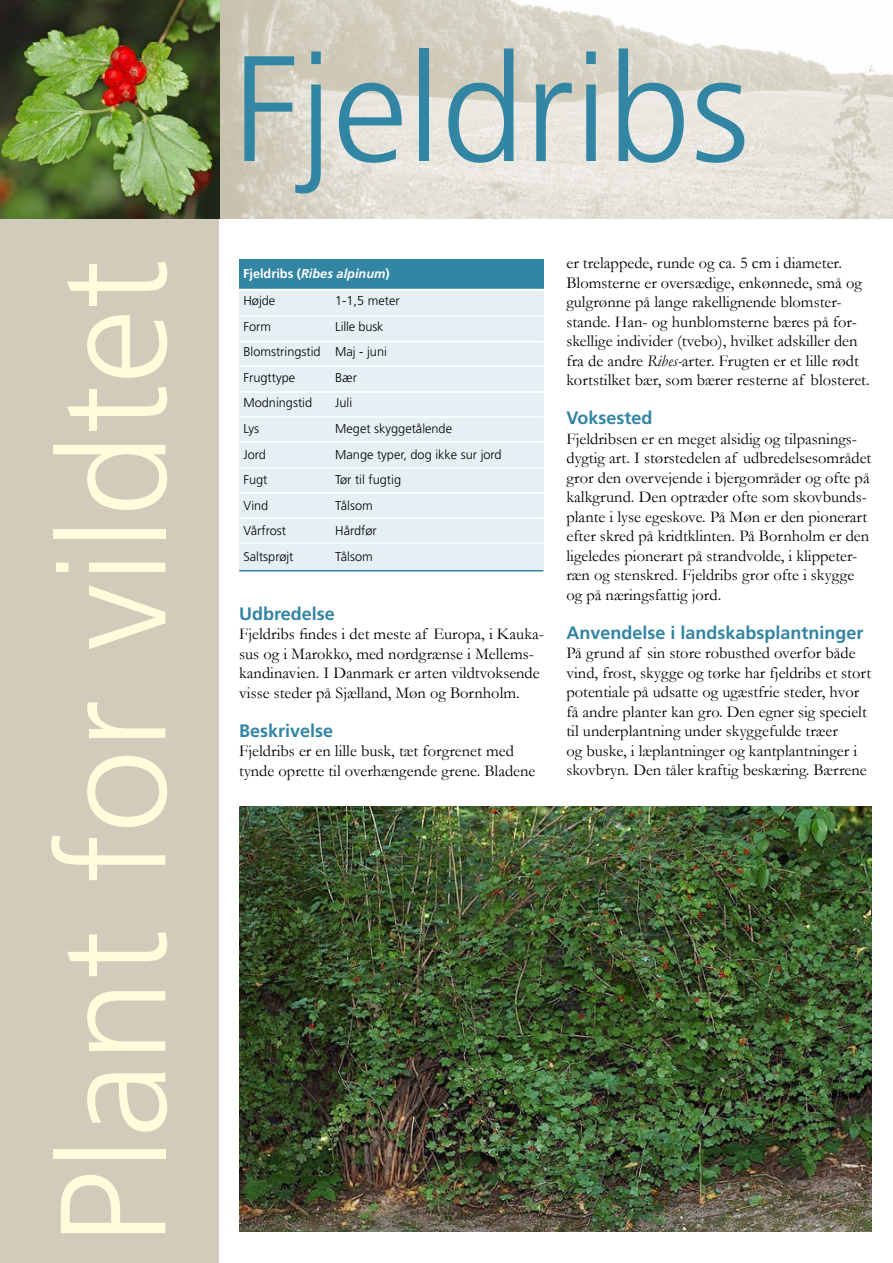
<style>
.page{position:relative;width:893px;height:1263px;background:#fff}
.page>*{position:absolute;margin:0;border:0;box-sizing:border-box;transform-origin:0 0}
.Overskrift_1{font:300 150px "Frutiger LT Std";color:#fffbdb}
.Overskrift_1-2{font:300 150px "Frutiger LT Std";color:#3385a4}
.Underrubrik_1{font:700 18px "Frutiger LT Std";color:#3385a4}
.Brødtekst{font:16.5px/19.5px "Garamond";color:#000}
.Billedtekst{font:300 12.75px "Frutiger LT Std";color:#000}
.Billedtekst-2{font:italic 700 12.75px "Frutiger LT Std";color:#fff}
.s1{font-style:italic}
.s2{font-style:normal}
</style>
<div class="page">
<img style="left:0;top:0;width:893px;height:218px">
<div style="left:0;top:218px;width:218px;height:1045px;background:#d0cbba"></div>
<div style="left:239px;top:284px;width:304px;height:287px;background:#e6f0f4"></div>
<hr style="left:239px;top:570px;width:304px;height:1px;background:#3385a4">
<hr style="left:239px;top:365px;width:304px;height:2px;background:#fff">
<hr style="left:239px;top:341px;width:304px;height:1px;background:#fff">
<hr style="left:239px;top:315px;width:304px;height:2px;background:#fff">
<hr style="left:239px;top:289px;width:304px;height:2px;background:#fff">
<hr style="left:239px;top:391px;width:304px;height:2px;background:#fff">
<hr style="left:239px;top:416px;width:304px;height:2px;background:#fff">
<hr style="left:239px;top:441px;width:304px;height:2px;background:#fff">
<hr style="left:239px;top:467px;width:304px;height:2px;background:#fff">
<hr style="left:239px;top:492px;width:304px;height:2px;background:#fff">
<hr style="left:239px;top:517px;width:304px;height:2px;background:#fff">
<hr style="left:239px;top:542px;width:304px;height:2px;background:#fff">
<div style="left:239px;top:259px;width:304px;height:29px;background:#3385a4"></div>
<img style="left:239px;top:807px;width:633px;height:424px">
<p class="Overskrift_1-2" style="left:233px;top:24px;width:518px">Fjeldribs</p>
<p class="Overskrift_1" style="left:29px;top:1246px;width:988px;rotate:-90deg">Plant for vildtet</p>
<p class="Brødtekst" style="left:566px;top:253px;width:305px">er trelappede, runde og ca. 5 cm i diameter.<br>Blomsterne er oversædige, enkønnede, små og gulgrønne på lange rakellignende blomster&shy;stande. Han- og hunblomsterne bæres på for&shy;skellige individer (tvebo), hvilket adskiller den fra de andre <span class="s1">Ribes-</span>arter. Frugten er et lille rødt kortstilket bær, som bærer resterne af blosteret.</p>
<p class="Billedtekst-2" style="left:243px;top:266px;width:148px"><span class="s2">Fjeldribs (</span>Ribes alpinum<span class="s2">)</span></p>
<p class="Billedtekst" style="left:243px;top:294px;width:33px">Højde</p>
<p class="Billedtekst" style="left:335px;top:294px;width:66px">1-1,5 meter</p>
<p class="Billedtekst" style="left:243px;top:319px;width:29px">Form</p>
<p class="Billedtekst" style="left:335px;top:319px;width:50px">Lille busk</p>
<p class="Billedtekst" style="left:243px;top:345px;width:145px">Blomstringstid Maj - juni</p>
<p class="Billedtekst" style="left:243px;top:370px;width:53px">Frugttype</p>
<p class="Billedtekst" style="left:335px;top:370px;width:23px">Bær</p>
<p class="Billedtekst" style="left:243px;top:396px;width:70px">Modningstid</p>
<p class="Billedtekst" style="left:335px;top:396px;width:18px">Juli</p>
<p class="Billedtekst" style="left:243px;top:421px;width:17px">Lys</p>
<p class="Billedtekst" style="left:335px;top:421px;width:118px">Meget skyggetålende</p>
<p class="Billedtekst" style="left:243px;top:447px;width:24px">Jord</p>
<p class="Billedtekst" style="left:335px;top:447px;width:168px">Mange typer, dog ikke sur jord</p>
<p class="Billedtekst" style="left:243px;top:472px;width:26px">Fugt</p>
<p class="Billedtekst" style="left:335px;top:472px;width:67px">Tør til fugtig</p>
<p class="Billedtekst" style="left:243px;top:498px;width:26px">Vind</p>
<p class="Billedtekst" style="left:335px;top:498px;width:39px">Tålsom</p>
<p class="Billedtekst" style="left:243px;top:523px;width:44px">Vårfrost</p>
<p class="Billedtekst" style="left:335px;top:523px;width:43px">Hårdfør</p>
<p class="Billedtekst" style="left:243px;top:549px;width:52px">Saltsprøjt</p>
<p class="Billedtekst" style="left:335px;top:549px;width:39px">Tålsom</p>
<p class="Underrubrik_1" style="left:566px;top:407px;width:88px">Voksested</p>
<p class="Brødtekst" style="left:566px;top:428px;width:306px">Fjeldribsen er en meget alsidig og tilpasnings&shy;dygtig art. I størstedelen af udbredelsesområdet gror den overvejende i bjergområder og ofte på kalkgrund. Den optræder ofte som skovbunds&shy;plante i lyse egeskove. På Møn er den pionerart efter skred på kridtklinten. På Bornholm er den ligeledes pionerart på strandvolde, i klippeter&shy;ræn og stenskred. Fjeldribs gror ofte i skygge og på næringsfattig jord.</p>
<p class="Underrubrik_1" style="left:566px;top:622px;width:299px">Anvendelse i landskabsplantninger</p>
<p class="Brødtekst" style="left:566px;top:643px;width:306px">På grund af sin store robusthed overfor både vind, frost, skygge og tørke har fjeldribs et stort potentiale på udsatte og ugæstfrie steder, hvor få andre planter kan gro. Den egner sig specielt til underplantning under skyggefulde træer<br>og buske, i læplantninger og kantplantninger i skovbryn. Den tåler kraftig beskæring. Bærrene</p>
<p class="Underrubrik_1" style="left:239px;top:603px;width:97px">Udbredelse</p>
<p class="Brødtekst" style="left:239px;top:624px;width:306px">Fjeldribs findes i det meste af Europa, i Kauka&shy;sus og i Marokko, med nordgrænse i Mellems&shy;kandinavien. I Danmark er arten vildtvoksende visse steder på Sjælland, Møn og Bornholm.</p>
<p class="Underrubrik_1" style="left:239px;top:720px;width:96px">Beskrivelse</p>
<p class="Brødtekst" style="left:239px;top:741px;width:298px">Fjeldribs er en lille busk, tæt forgrenet med tynde oprette til overhængende grene. Bladene</p>
</div>
